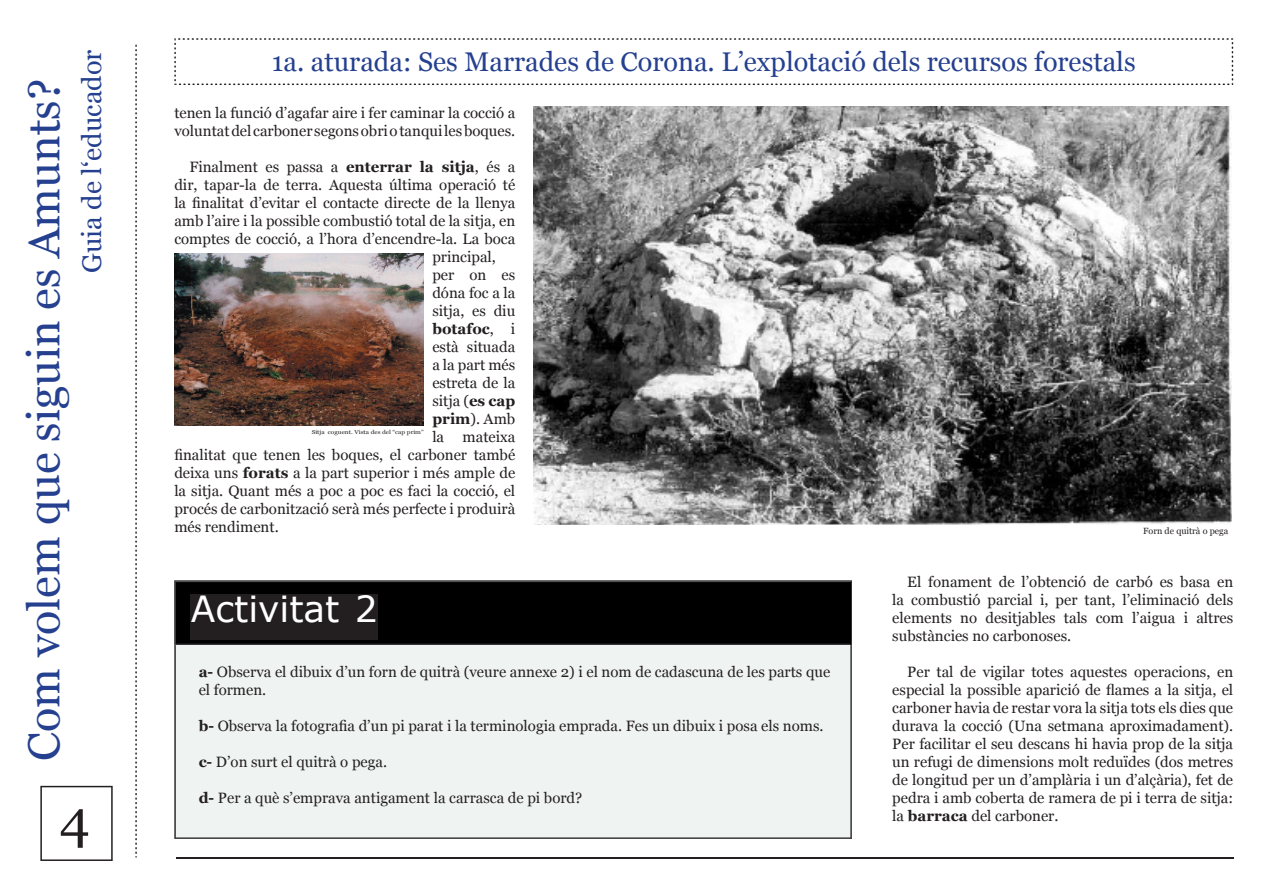
<style>
.page{position:relative;width:1263px;height:893px;background:#fff}
.page>*{position:absolute;margin:0;border:0;box-sizing:border-box;transform-origin:0 0}
.t1{font:54px "Georgia";color:#231f20}
.t2{font:45px "Georgia";color:#25408f}
.t3{font:36px "Verdana";color:#fff}
.t4{font:27px "Georgia";color:#25408f}
.t5{font:15px/18px "Georgia";color:#231f20}
.t6{font:700 15px "Georgia";color:#231f20}
.t7{font:9px "Georgia";color:#231f20}
.t8{font:5.55px "Georgia";color:#231f20;scale:1.17 1}
.s1{font-weight:700}
.s2{font-weight:400}
</style>
<div class="page">
<hr style="left:176px;top:857px;width:1057px;height:2px;background:#231f20">
<svg style="left:40px;top:786px;width:73px;height:75px"></svg>
<svg style="left:135px;top:45px;width:2px;height:813px"></svg>
<svg style="left:174px;top:38px;width:1059px;height:47px"></svg>
<div style="left:175px;top:645px;width:676px;height:193px;background:#eff3f2"></div>
<div style="left:174px;top:581px;width:678px;height:64px;background:#000"></div>
<div style="left:191px;top:594px;width:187px;height:46px;background:#231f20"></div>
<img style="left:533px;top:106px;width:699px;height:418px">
<img style="left:174px;top:253px;width:250px;height:173px">
<h2 class="t2" style="left:19px;top:761px;width:683px;rotate:-90deg">Com volem que siguin es Amunts?</h2>
<h3 class="t4" style="left:77px;top:273px;width:225px;rotate:-90deg">Guia de l ‘educador</h3>
<h1 class="t1" style="left:60px;top:789px;width:32px">4</h1>
<h3 class="t4" style="left:272px;top:47px;width:865px">1a. aturada: Ses Marrades de Corona. L’explotació dels recursos forestals</h3>
<p class="t5" style="left:174px;top:103px;width:342px">tenen la funció d’agafar aire i fer caminar la cocció a voluntat del carboner segons obri o tanqui les boques.</p>
<p class="t5" style="left:189px;top:157px;width:327px">Finalment es passa a <span class="s1">enterrar la sitja</span>, és a</p>
<p class="t5" style="left:174px;top:175px;width:342px">dir, tapar-la de terra. Aquesta última operació té</p>
<p class="t5" style="left:174px;top:193px;width:342px">la finalitat d’evitar el contacte directe de la llenya</p>
<p class="t5" style="left:174px;top:211px;width:342px">amb l’aire i la possible combustió total de la sitja, en</p>
<p class="t5" style="left:174px;top:229px;width:342px">comptes de cocció, a l’hora d’encendre-la. La boca</p>
<p class="t5" style="left:432px;top:247px;width:65px">principal,</p>
<p class="t5" style="left:432px;top:265px;width:84px">per on es</p>
<p class="t5" style="left:432px;top:283px;width:84px">dóna foc a la</p>
<p class="t5" style="left:432px;top:301px;width:84px">sitja, es diu</p>
<p class="t6" style="left:432px;top:320px;width:84px">botafoc<span class="s2">, i</span></p>
<p class="t5" style="left:432px;top:337px;width:84px">està situada</p>
<p class="t5" style="left:432px;top:355px;width:84px">a la part més</p>
<p class="t5" style="left:432px;top:373px;width:84px">estreta de la</p>
<p class="t5" style="left:432px;top:391px;width:84px">sitja (<span class="s1">es cap</span></p>
<p class="t5" style="left:432px;top:409px;width:84px"><span class="s1">prim</span>). Amb</p>
<p class="t5" style="left:432px;top:427px;width:84px">la mateixa</p>
<p class="t5" style="left:174px;top:445px;width:342px">finalitat que tenen les boques, el carboner també</p>
<p class="t5" style="left:174px;top:463px;width:342px">deixa uns <span class="s1">forats</span> a la part superior i més ample de</p>
<p class="t5" style="left:174px;top:481px;width:342px">la sitja. Quant més a poc a poc es faci la cocció, el</p>
<p class="t5" style="left:174px;top:499px;width:342px">procés de carbonització serà més perfecte i produirà</p>
<p class="t5" style="left:174px;top:517px;width:106px">més rendiment.</p>
<p class="t8" style="left:312px;top:429px;width:97px">Sitja coguent. Vista des del “cap prim”</p>
<p class="t7" style="left:1143px;top:526px;width:87px">Forn de quitrà o pega</p>
<h3 class="t3" style="left:191px;top:586px;width:189px">Activitat 2</h3>
<p class="t5" style="left:199px;top:663px;width:633px"><span class="s1">a-</span> Observa el dibuix d’un forn de quitrà (veure annexe 2) i el nom de cadascuna de les parts que el formen.</p>
<p class="t5" style="left:199px;top:717px;width:626px"><span class="s1">b-</span> Observa la fotografia d’un pi parat i la terminologia emprada. Fes un dibuix i posa els noms.</p>
<p class="t5" style="left:199px;top:753px;width:190px"><span class="s1">c-</span> D’on surt el quitrà o pega.</p>
<p class="t5" style="left:199px;top:789px;width:385px"><span class="s1">d-</span> Per a què s’emprava antigament la carrasca de pi bord?</p>
<p class="t5" style="left:892px;top:573px;width:342px;text-align:justify;text-indent:15px">El fonament de l’obtenció de carbó es basa en la combustió parcial i, per tant, l’eliminació dels elements no desitjables tals com l’aigua i altres substàncies no carbonoses.</p>
<p class="t5" style="left:892px;top:663px;width:342px;text-align:justify;text-indent:15px">Per tal de vigilar totes aquestes operacions, en especial la possible aparició de flames a la sitja, el carboner havia de restar vora la sitja tots els dies que durava la cocció (Una setmana aproximadament).<br>Per facilitar el seu descans hi havia prop de la sitja un refugi de dimensions molt reduïdes (dos metres de longitud per un d’amplària i un d’alçària), fet de pedra i amb coberta de ramera de pi i terra de sitja: la <span class="s1">barraca</span> del carboner.</p>
</div>
